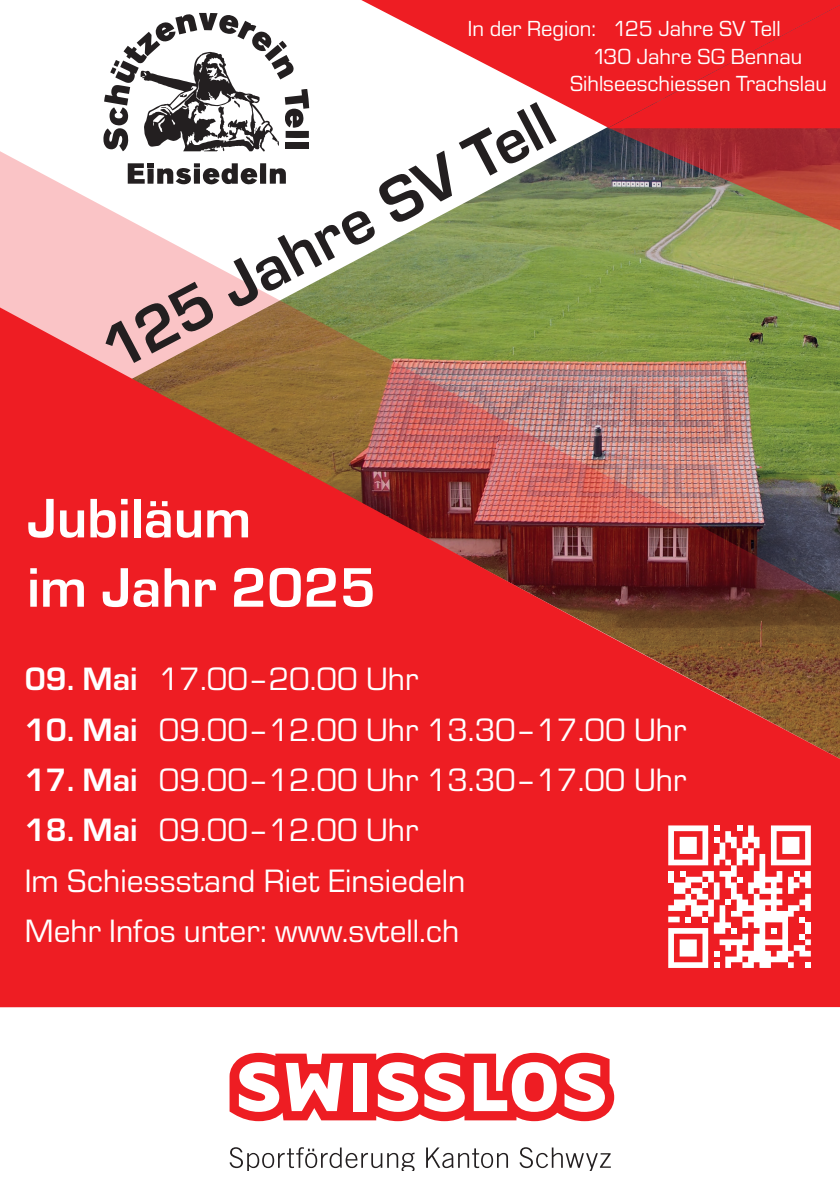
<style>
.page{position:relative;width:840px;height:1191px;background:#fff}
.page>*{position:absolute;margin:0;border:0;box-sizing:border-box;transform-origin:0 0}
.t1{font:700 65.4px "Eurostile";color:#231f20}
.t2{font:700 57.8px/69.2px "Eurostile";color:#fff}
.t3{font:33.6px/50.4px "Eurostile";color:#fff}
.t4{font:22.6px "Eurostile";color:#fff}
.s1{font-weight:700}
</style>
<div class="page">
<img style="left:199px;top:12px;width:640px;height:286px">
<svg style="left:279px;top:163px;width:7px;height:22px"></svg>
<svg style="left:103px;top:13px;width:206px;height:138px"></svg>
<svg style="left:333px;top:0;width:274px;height:128px"></svg>
<svg style="left:0;top:142px;width:279px;height:156px;fill:#fac4c6"></svg>
<img style="left:0;top:298px;width:839px;height:709px">
<svg style="left:229px;top:1147px;width:185px;height:23px"></svg>
<svg style="left:426px;top:1147px;width:81px;height:21px"></svg>
<svg style="left:519px;top:1147px;width:91px;height:23px"></svg>
<svg style="left:229px;top:1052px;width:385px;height:69px"></svg>
<svg style="left:668px;top:825px;width:142px;height:143px"></svg>
<svg style="left:607px;top:0;width:232px;height:238px;background:#c33c35"></svg>
<p class="t4" style="left:467px;top:14px;width:314px">In der Region: 125 Jahre SV Tell</p>
<p class="t4" style="left:592px;top:41px;width:211px">130 Jahre SG Bennau</p>
<p class="t4" style="left:569px;top:68px;width:258px">Sihlseeschiessen Trachslau</p>
<h1 class="t1" style="left:84px;top:313px;width:503px;rotate:-28deg">125 Jahre SV Tell</h1>
<h2 class="t2" style="left:27px;top:480px;width:350px">Jubiläum<br>im Jahr 2025</h2>
<p class="t3" style="left:25px;top:652px;width:395px"><span class="s1">09. Mai</span> 17.00–20.00 Uhr</p>
<p class="t3" style="left:25px;top:702px;width:662px"><span class="s1">10. Mai</span> 09.00–12.00 Uhr 13.30–17.00 Uhr</p>
<p class="t3" style="left:25px;top:753px;width:662px"><span class="s1">17. Mai</span> 09.00–12.00 Uhr 13.30–17.00 Uhr</p>
<p class="t3" style="left:25px;top:803px;width:442px"><span class="s1">18. Mai</span> 09.00–12.00 Uhr<br>Im Schiessstand Riet Einsiedeln<br>Mehr Infos unter: www.svtell.ch</p>
</div>
